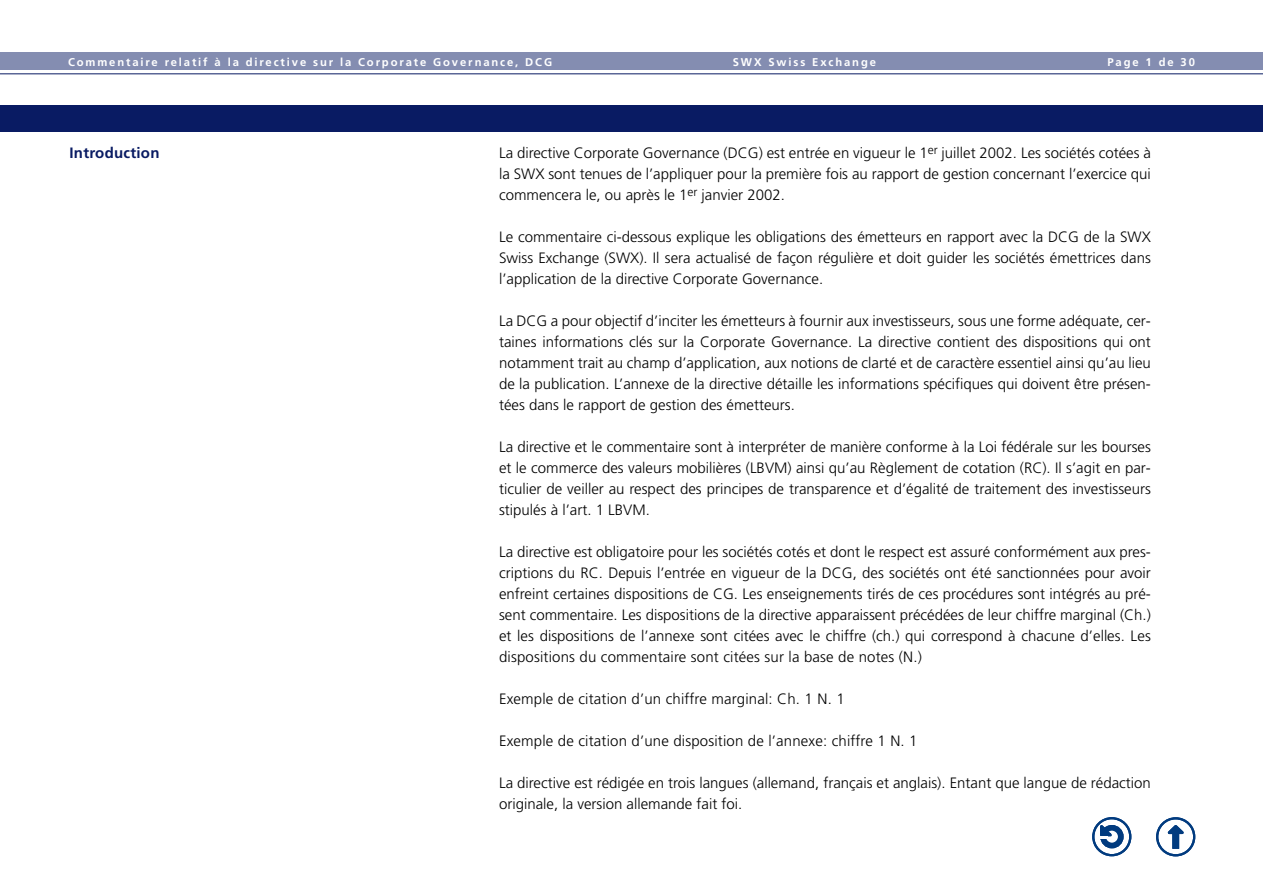
<style>
.page{position:relative;width:1263px;height:893px;background:#fff}
.page>*{position:absolute;margin:0;border:0;box-sizing:border-box;transform-origin:0 0}
.t1{font:300 15px/21px "Frutiger LT";color:#000;text-align:justify}
.t2{font:700 15px "Frutiger LT";letter-spacing:.015em;color:#091b63}
.t3{font:700 11.25px "Frutiger LT";letter-spacing:.165em;color:#fff}
</style>
<div class="page">
<div style="left:0;top:105px;width:1263px;height:26px;background:#091b63"></div>
<div style="left:0;top:53px;width:1263px;height:17px;background:#848db1"></div>
<hr style="left:0;top:73px;width:1263px;height:1px;background:#091b63">
<div style="left:1173px;top:832px;width:6px;height:16px;background:#013b7f"></div>
<svg style="left:1165px;top:822px;width:24px;height:15px"></svg>
<div style="left:1156px;top:817px;width:39px;height:39px;border:2px solid #013b7f;border-radius:50%"></div>
<div style="left:1092px;top:817px;width:39px;height:39px;border:2px solid #013b7f;border-radius:50%"></div>
<svg style="left:1097px;top:820px;width:29px;height:31px"></svg>
<p class="t3" style="left:68px;top:58px;width:486px">Commentaire relatif à la directive sur la Corporate Governance, DCG</p>
<p class="t3" style="left:733px;top:58px;width:145px">SWX Swiss Exchange</p>
<p class="t3" style="left:1107px;top:58px;width:89px">Page 1 de 30</p>
<p class="t2" style="left:70px;top:147px;width:91px">Introduction</p>
<p class="t1" style="left:499px;top:143px;width:653px">La directive Corporate Governance (DCG) est entrée en vigueur le 1<sup>er</sup> juillet 2002. Les sociétés cotées à la SWX sont tenues de l’appliquer pour la première fois au rapport de gestion concernant l’exercice qui commencera le, ou après le 1<sup>er</sup> janvier 2002.</p>
<p class="t1" style="left:499px;top:227px;width:653px">Le commentaire ci-dessous explique les obligations des émetteurs en rapport avec la DCG de la SWX Swiss Exchange (SWX). Il sera actualisé de façon régulière et doit guider les sociétés émettrices dans l’application de la directive Corporate Governance.</p>
<p class="t1" style="left:499px;top:311px;width:653px">La DCG a pour objectif d’inciter les émetteurs à fournir aux investisseurs, sous une forme adéquate, cer&shy;taines informations clés sur la Corporate Governance. La directive contient des dispositions qui ont notamment trait au champ d’application, aux notions de clarté et de caractère essentiel ainsi qu’au lieu de la publication. L’annexe de la directive détaille les informations spécifiques qui doivent être présen&shy;tées dans le rapport de gestion des émetteurs.</p>
<p class="t1" style="left:499px;top:437px;width:653px">La directive et le commentaire sont à interpréter de manière conforme à la Loi fédérale sur les bourses et le commerce des valeurs mobilières (LBVM) ainsi qu’au Règlement de cotation (RC). Il s’agit en par&shy;ticulier de veiller au respect des principes de transparence et d’égalité de traitement des investisseurs stipulés à l’art. 1 LBVM.</p>
<p class="t1" style="left:499px;top:542px;width:653px">La directive est obligatoire pour les sociétés cotés et dont le respect est assuré conformément aux pres&shy;criptions du RC. Depuis l’entrée en vigueur de la DCG, des sociétés ont été sanctionnées pour avoir enfreint certaines dispositions de CG. Les enseignements tirés de ces procédures sont intégrés au pré&shy;sent commentaire. Les dispositions de la directive apparaissent précédées de leur chiffre marginal (Ch.) et les dispositions de l’annexe sont citées avec le chiffre (ch.) qui correspond à chacune d’elles. Les dispositions du commentaire sont citées sur la base de notes (N.)</p>
<p class="t1" style="left:499px;top:689px;width:347px">Exemple de citation d’un chiffre marginal: Ch. 1 N. 1</p>
<p class="t1" style="left:499px;top:731px;width:420px">Exemple de citation d’une disposition de l’annexe: chiffre 1 N. 1</p>
<p class="t1" style="left:499px;top:773px;width:653px">La directive est rédigée en trois langues (allemand, français et anglais). Entant que langue de rédaction originale, la version allemande fait foi.</p>
</div>
